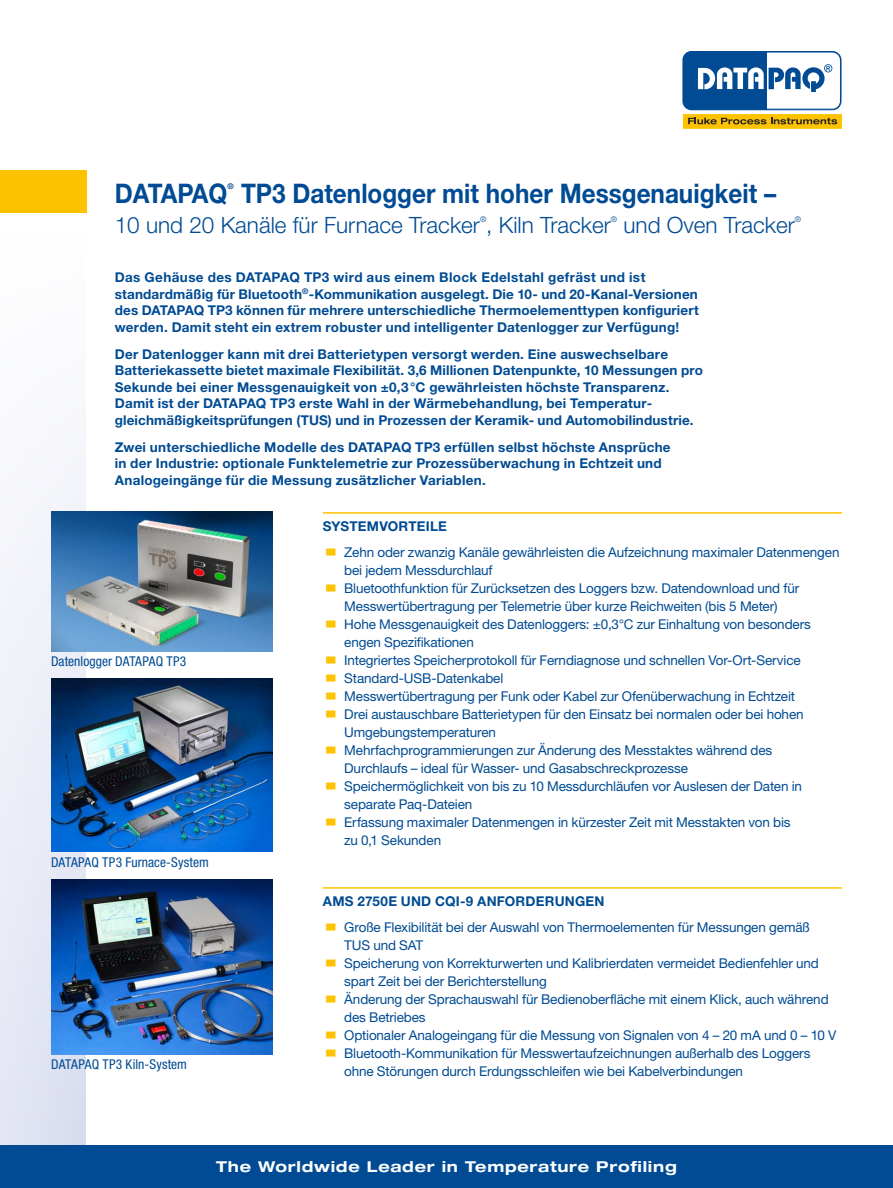
<style>
.page{position:relative;width:893px;height:1188px;background:#fff}
.page>*{position:absolute;margin:0;border:0;box-sizing:border-box;transform-origin:0 0}
.t1{font:700 27px "Helvetica Neue LT Pro";color:#004b93;scale:.9 1}
.t2{font:700 27px "Helvetica Neue LT Pro";letter-spacing:-.035em;color:#004b93;scale:.9 1}
.t3{font:300 22.5px "Helvetica Neue LT Pro";color:#004b93}
.t4{font:700 expanded 15px "Helvetica Neue LT Pro";letter-spacing:.05em;color:#fff}
.t5{font:13.5px/18px "Helvetica Neue LT Pro";letter-spacing:-.01em;color:#004b93}
.t6{font:700 13.5px/16.5px "Helvetica Neue LT Pro";letter-spacing:.015em;color:#004b93}
.t7{font:condensed 13.5px "Helvetica Neue LT Pro";letter-spacing:.005em;color:#004b93}
.t8{font:300 7.8px "Helvetica Neue LT Pro";color:#004b93}
.t9{font:700 7.8px "Helvetica Neue LT Pro";color:#004b93}
</style>
<div class="page">
<div style="left:0;top:234px;width:86px;height:911px;background:linear-gradient(to bottom,#fefefe,#dee1f1)"></div>
<div style="left:0;top:1145px;width:893px;height:43px;background:#004b93"></div>
<div style="left:683px;top:114px;width:159px;height:15px;background:#fdc300;border:1px solid #fdc400"></div>
<svg style="left:688px;top:118px;width:149px;height:6px"></svg>
<svg style="left:683px;top:51px;width:158px;height:59px"></svg>
<div style="left:0;top:170px;width:86px;height:43px;background:#fdc300"></div>
<hr style="left:323px;top:512px;width:519px;height:2px;background:#fdc300">
<hr style="left:323px;top:887px;width:519px;height:2px;background:#fdc300">
<img style="left:51px;top:679px;width:221px;height:173px">
<img style="left:51px;top:880px;width:221px;height:174px">
<img style="left:51px;top:512px;width:221px;height:139px">
<h1 class="t2" style="left:115px;top:176px;width:127px">DATAPAQ</h1>
<p class="t9" style="left:227px;top:182px;width:8px">®</p>
<h1 class="t1" style="left:241px;top:176px;width:596px">TP3 Datenlogger mit hoher Messgenauigkeit –</h1>
<h2 class="t3" style="left:115px;top:211px;width:498px">10 und 20 Kanäle für Furnace Tracker , Kiln Tracker</h2>
<p class="t8" style="left:480px;top:215px;width:8px">®</p>
<p class="t8" style="left:611px;top:215px;width:8px">®</p>
<h2 class="t3" style="left:623px;top:211px;width:173px">und Oven Tracker</h2>
<p class="t8" style="left:795px;top:215px;width:8px">®</p>
<p class="t6" style="left:115px;top:269px;width:586px">Das Gehäuse des DATAPAQ TP3 wird aus einem Block Edelstahl gefräst und ist standardmäßig für Bluetooth<sup>®</sup>-Kommunikation ausgelegt. Die 10- und 20-Kanal-Versionen des DATAPAQ TP3 können für mehrere unterschiedliche Thermoelementtypen konfiguriert werden. Damit steht ein extrem robuster und intelligenter Datenlogger zur Verfügung!</p>
<p class="t6" style="left:115px;top:345px;width:590px">Der Datenlogger kann mit drei Batterietypen versorgt werden. Eine auswechselbare Batteriekassette bietet maximale Flexibilität. 3,6 Millionen Datenpunkte, 10 Messungen pro Sekunde bei einer Messgenauigkeit von ±0,3°C gewährleisten höchste Transparenz.<br>Damit ist der DATAPAQ TP3 erste Wahl in der Wärmebehandlung, bei Temperatur&shy;gleichmäßigkeitsprüfungen (TUS) und in Prozessen der Keramik- und Automobilindustrie.</p>
<p class="t6" style="left:115px;top:438px;width:557px">Zwei unterschiedliche Modelle des DATAPAQ TP3 erfüllen selbst höchste Ansprüche in der Industrie: optionale Funktelemetrie zur Prozessüberwachung in Echtzeit und<br>Analogeingänge für die Messung zusätzlicher Variablen.</p>
<p class="t7" style="left:51px;top:653px;width:137px">Datenlogger DATAPAQ TP3</p>
<p class="t7" style="left:51px;top:854px;width:159px">DATAPAQ TP3 Furnace-System</p>
<p class="t7" style="left:51px;top:1057px;width:137px">DATAPAQ TP3 Kiln-System</p>
<p class="t6" style="left:323px;top:517px;width:125px">SYSTEMVORTEILE</p>
<p class="t5" style="left:344px;top:543px;width:497px">Zehn oder zwanzig Kanäle gewährleisten die Aufzeichnung maximaler Datenmengen bei jedem Messdurchlauf<br>Bluetoothfunktion für Zurücksetzen des Loggers bzw. Datendownload und für Messwertübertragung per Telemetrie über kurze Reichweiten (bis 5 Meter)<br>Hohe Messgenauigkeit des Datenloggers: ±0,3°C zur Einhaltung von besonders engen Spezifikationen<br>Integriertes Speicherprotokoll für Ferndiagnose und schnellen Vor-Ort-Service Standard-USB-Datenkabel<br>Messwertübertragung per Funk oder Kabel zur Ofenüberwachung in Echtzeit<br>Drei austauschbare Batterietypen für den Einsatz bei normalen oder bei hohen Umgebungstemperaturen<br>Mehrfachprogrammierungen zur Änderung des Messtaktes während des<br>Durchlaufs – ideal für Wasser- und Gasabschreckprozesse<br>Speichermöglichkeit von bis zu 10 Messdurchläufen vor Auslesen der Daten in separate Paq-Dateien<br>Erfassung maximaler Datenmengen in kürzester Zeit mit Messtakten von bis<br>zu 0,1 Sekunden</p>
<p class="t6" style="left:323px;top:892px;width:283px">AMS 2750E UND CQI-9 ANFORDERUNGEN</p>
<p class="t5" style="left:344px;top:918px;width:494px">Große Flexibilität bei der Auswahl von Thermoelementen für Messungen gemäß TUS und SAT<br>Speicherung von Korrekturwerten und Kalibrierdaten vermeidet Bedienfehler und spart Zeit bei der Berichterstellung<br>Änderung der Sprachauswahl für Bedienoberfläche mit einem Klick, auch während des Betriebes<br>Optionaler Analogeingang für die Messung von Signalen von 4 – 20 mA und 0 – 10 V Bluetooth-Kommunikation für Messwertaufzeichnungen außerhalb des Loggers ohne Störungen durch Erdungsschleifen wie bei Kabelverbindungen</p>
<p class="t4" style="left:216px;top:1157px;width:462px">The Worldwide Leader in Temperature Profiling</p>
</div>
